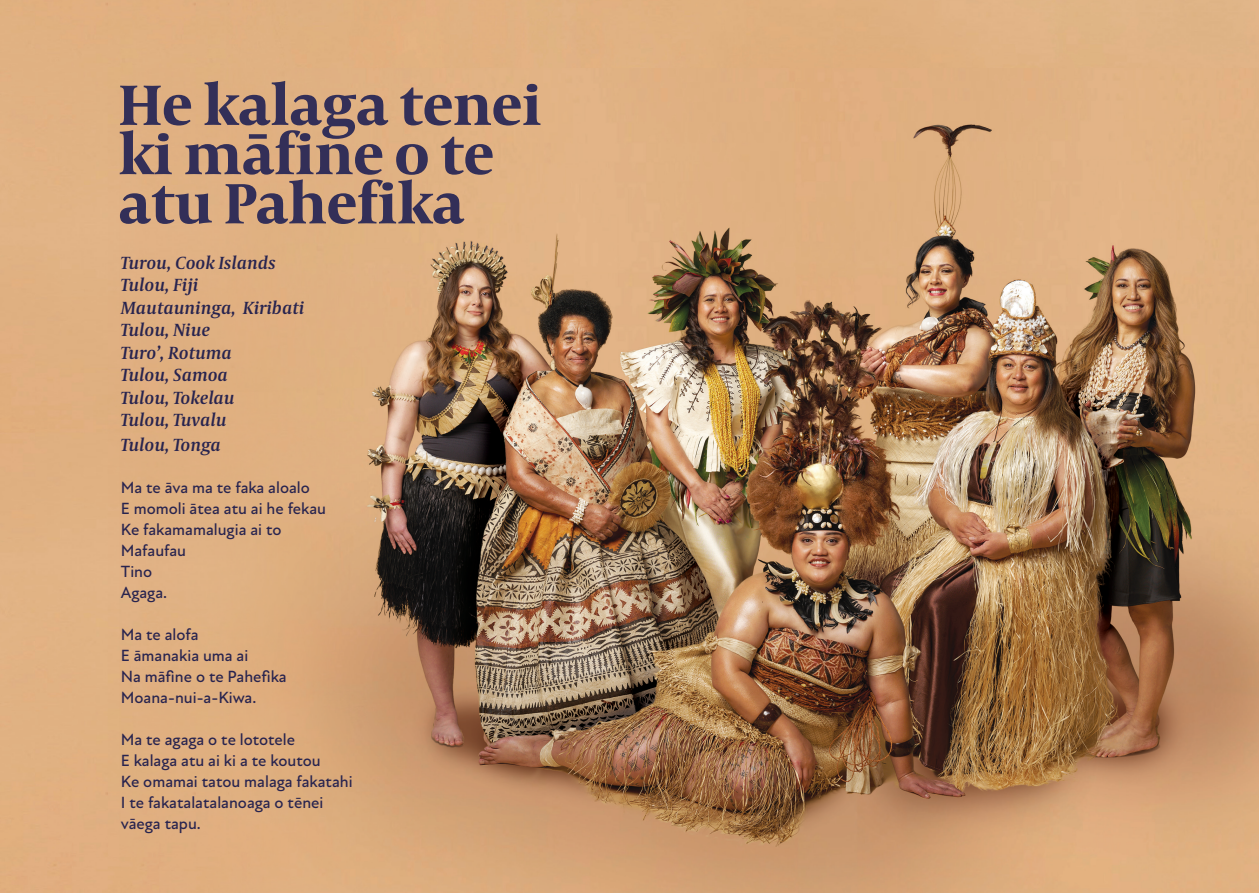
<style>
.page{position:relative;width:1259px;height:893px;background:#fff}
.page>*{position:absolute;margin:0;border:0;box-sizing:border-box;transform-origin:0 0}
.t1{font:700 58.05px/49.2px "Capitolium News 2";letter-spacing:-.01em;color:#332f58}
.Paragraph{font:italic 600 18px/22.5px "Capitolium News 2";color:#28244f}
.Paragraph-2{font:500 16.5px/21px "New Atten";color:#28244f}
</style>
<div class="page">
<div style="left:92px;top:69px;width:1167px;height:824px;background:#e0b182"></div>
<img style="left:103px;top:89px;width:1156px;height:804px">
<p class="t1" style="left:118px;top:78px;width:425px">He kalaga tenei ki māfine o te atu Pahefika</p>
<p class="Paragraph" style="left:121px;top:251px;width:185px">Turou, Cook Islands<br>Tulou, Fiji<br>Mautauninga, Kiribati<br>Tulou, Niue<br>Turo’, Rotuma<br>Tulou, Samoa<br>Tulou, Tokelau<br>Tulou, Tuvalu</p>
<p class="Paragraph" style="left:121px;top:433px;width:102px">Tulou, Tonga</p>
<p class="Paragraph-2" style="left:121px;top:477px;width:207px">Ma te āva ma te faka aloalo<br>E momoli ātea atu ai he fekau<br>Ke fakamamalugia ai to<br>Mafaufau<br>Tino<br>Agaga.</p>
<p class="Paragraph-2" style="left:121px;top:624px;width:167px">Ma te alofa<br>E āmanakia uma ai<br>Na māfine o te Pahefika<br>Moana-nui-a-Kiwa.</p>
<p class="Paragraph-2" style="left:121px;top:729px;width:233px">Ma te agaga o te lototele<br>E kalaga atu ai ki a te koutou<br>Ke omamai tatou malaga fakatahi<br>I te fakatalatalanoaga o tēnei vāega tapu.</p>
</div>
